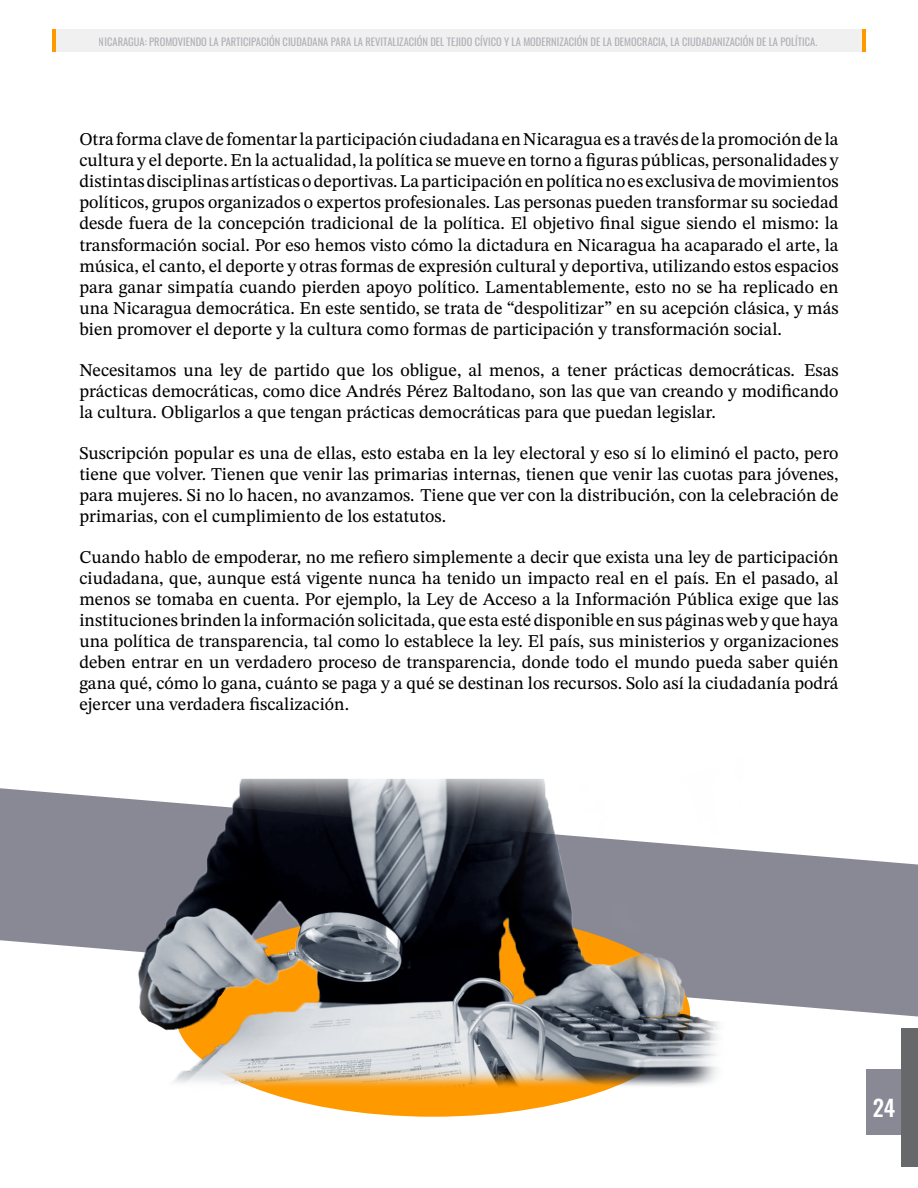
<style>
.page{position:relative;width:918px;height:1188px;background:#fff}
.page>*{position:absolute;margin:0;border:0;box-sizing:border-box;transform-origin:0 0}
.t1{font:22.5px "Oswald";color:#fff}
.t2{font:18px/21px "STIX Two Text";color:#000;text-align:justify}
.t3{font:10.5px "Oswald";color:#898995}
</style>
<div class="page">
<div style="left:53px;top:30px;width:810px;height:22px;background:#f0f0f0"></div>
<hr style="left:862px;top:30px;width:4px;height:22px;background:#f90">
<hr style="left:52px;top:30px;width:4px;height:22px;background:#f90">
<div style="left:0;top:788px;width:29px;height:155px;background:#898995"></div>
<img style="left:29px;top:778px;width:889px;height:389px">
<p class="t3" style="left:99px;top:32px;width:720px">NICARAGUA: PROMOVIENDO LA PARTICIPACIÓN CIUDADANA PARA LA REVITALIZACIÓN DEL TEJIDO CÍVICO Y LA MODERNIZACIÓN DE LA DEMOCRACIA, LA CIUDADANIZACIÓN DE LA POLÍTICA.</p>
<p class="t2" style="left:79px;top:129px;width:761px">Otra forma clave de fomentar la participación ciudadana en Nicaragua es a través de la promoción de la cultura y el deporte. En la actualidad, la política se mueve en torno a figuras públicas, personalidades y distintas disciplinas artísticas o deportivas. La participación en política no es exclusiva de movimientos políticos, grupos organizados o expertos profesionales. Las personas pueden transformar su sociedad desde fuera de la concepción tradicional de la política. El objetivo final sigue siendo el mismo: la transformación social. Por eso hemos visto cómo la dictadura en Nicaragua ha acaparado el arte, la música, el canto, el deporte y otras formas de expresión cultural y deportiva, utilizando estos espacios para ganar simpatía cuando pierden apoyo político. Lamentablemente, esto no se ha replicado en una Nicaragua democrática. En este sentido, se trata de “despolitizar” en su acepción clásica, y más bien promover el deporte y la cultura como formas de participación y transformación social.</p>
<p class="t2" style="left:79px;top:359px;width:761px">Necesitamos una ley de partido que los obligue, al menos, a tener prácticas democráticas. Esas prácticas democráticas, como dice Andrés Pérez Baltodano, son las que van creando y modificando la cultura. Obligarlos a que tengan prácticas democráticas para que puedan legislar.</p>
<p class="t2" style="left:79px;top:442px;width:761px">Suscripción popular es una de ellas, esto estaba en la ley electoral y eso sí lo eliminó el pacto, pero tiene que volver. Tienen que venir las primarias internas, tienen que venir las cuotas para jóvenes, para mujeres. Si no lo hacen, no avanzamos. Tiene que ver con la distribución, con la celebración de primarias, con el cumplimiento de los estatutos.</p>
<p class="t2" style="left:79px;top:547px;width:761px">Cuando hablo de empoderar, no me refiero simplemente a decir que exista una ley de participación ciudadana, que, aunque está vigente nunca ha tenido un impacto real en el país. En el pasado, al menos se tomaba en cuenta. Por ejemplo, la Ley de Acceso a la Información Pública exige que las instituciones brinden la información solicitada, que esta esté disponible en sus páginas web y que haya una política de transparencia, tal como lo establece la ley. El país, sus ministerios y organizaciones deben entrar en un verdadero proceso de transparencia, donde todo el mundo pueda saber quién gana qué, cómo lo gana, cuánto se paga y a qué se destinan los recursos. Solo así la ciudadanía podrá ejercer una verdadera fiscalización.</p>
<p class="t1" style="left:873px;top:1088px;width:24px">24</p>
</div>
